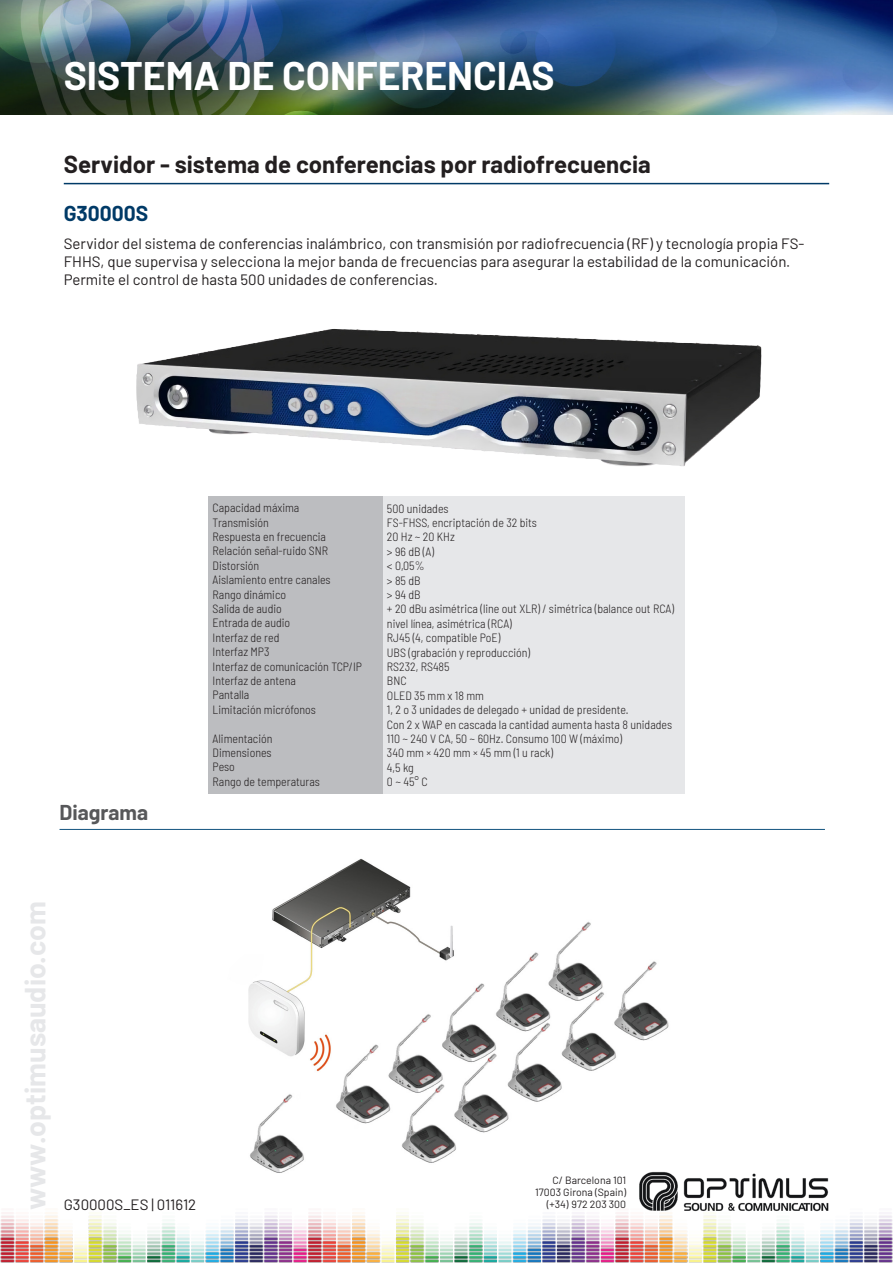
<style>
.page{position:relative;width:893px;height:1263px;background:#fff}
.page>*{position:absolute;margin:0;border:0;box-sizing:border-box;transform-origin:0 0}
.TITULAR1{font:700 39px "Barlow";color:#fff}
.INFOPIE{font:700 28.5px "Barlow";color:#e6e7e9}
.TITULAR2{font:700 24px "Barlow";color:#231f20}
.TUTULAR3{font:700 21px "Barlow";color:#57585a}
.MODELO{font:700 21px "Barlow";color:#003a67}
.DESCRIPCIÓN{font:15px/18px "Barlow";color:#231f20}
.INFOPIE-2{font:15px "Barlow";color:#231f20}
.TABLA{font:300 semi-condensed 12px "Barlow";color:#231f20}
.INFOPIE-3{font:10.5px "Barlow";color:#231f20}
</style>
<div class="page">
<img style="left:248px;top:858px;width:421px;height:315px">
<img style="left:0;top:0;width:893px;height:115px">
<img style="left:0;top:1212px;width:893px;height:51px">
<img style="left:638px;top:1170px;width:191px;height:42px">
<hr style="left:64px;top:183px;width:765px;height:1px;background:#003a67">
<div style="left:208px;top:496px;width:175px;height:297px;background:#bcbdc0"></div>
<div style="left:383px;top:496px;width:302px;height:297px;background:#e6e7e9"></div>
<img style="left:136px;top:329px;width:626px;height:137px">
<hr style="left:60px;top:829px;width:765px;height:1px;background:#12537f">
<p class="TITULAR1" style="left:64px;top:47px;width:493px">SISTEMA DE CONFERENCIAS</p>
<p class="TITULAR2" style="left:64px;top:146px;width:589px">Servidor - sistema de conferencias por radiofrecuencia</p>
<p class="MODELO" style="left:64px;top:198px;width:86px">G30000S</p>
<p class="DESCRIPCIÓN" style="left:64px;top:233px;width:742px">Servidor del sistema de conferencias inalámbrico, con transmisión por radiofrecuencia (RF) y tecnología propia FS-<br>FHHS, que supervisa y selecciona la mejor banda de frecuencias para asegurar la estabilidad de la comunicación.<br>Permite el control de hasta 500 unidades de conferencias.</p>
<p class="TUTULAR3" style="left:60px;top:797px;width:90px">Diagrama</p>
<p class="TABLA" style="left:213px;top:499px;width:88px">Capacidad máxima</p>
<p class="TABLA" style="left:213px;top:514px;width:58px">Transmisión</p>
<p class="TABLA" style="left:213px;top:528px;width:115px">Respuesta en frecuencia</p>
<p class="TABLA" style="left:213px;top:542px;width:117px">Relación señal-ruido SNR</p>
<p class="TABLA" style="left:213px;top:557px;width:48px">Distorsión</p>
<p class="TABLA" style="left:213px;top:571px;width:120px">Aislamiento entre canales</p>
<p class="TABLA" style="left:213px;top:586px;width:75px">Rango dinámico</p>
<p class="TABLA" style="left:213px;top:600px;width:71px">Salida de audio</p>
<p class="TABLA" style="left:213px;top:614px;width:79px">Entrada de audio</p>
<p class="TABLA" style="left:213px;top:629px;width:68px">Interfaz de red</p>
<p class="TABLA" style="left:213px;top:643px;width:58px">Interfaz MP3</p>
<p class="TABLA" style="left:213px;top:658px;width:151px">Interfaz de comunicación TCP/IP</p>
<p class="TABLA" style="left:213px;top:672px;width:85px">Interfaz de antena</p>
<p class="TABLA" style="left:213px;top:686px;width:38px">Pantalla</p>
<p class="TABLA" style="left:213px;top:701px;width:105px">Limitación micrófonos</p>
<p class="TABLA" style="left:213px;top:730px;width:61px">Alimentación</p>
<p class="TABLA" style="left:213px;top:744px;width:61px">Dimensiones</p>
<p class="TABLA" style="left:213px;top:758px;width:24px">Peso</p>
<p class="TABLA" style="left:213px;top:773px;width:109px">Rango de temperaturas</p>
<p class="TABLA" style="left:387px;top:500px;width:63px">500 unidades</p>
<p class="TABLA" style="left:387px;top:514px;width:152px">FS-FHSS, encriptación de 32 bits</p>
<p class="TABLA" style="left:387px;top:528px;width:69px">20 Hz ~ 20 KHz</p>
<p class="TABLA" style="left:387px;top:543px;width:49px">&gt; 96 dB (A)</p>
<p class="TABLA" style="left:387px;top:557px;width:39px">&lt; 0,05%</p>
<p class="TABLA" style="left:387px;top:572px;width:35px">&gt; 85 dB</p>
<p class="TABLA" style="left:387px;top:586px;width:35px">&gt; 94 dB</p>
<p class="TABLA" style="left:387px;top:600px;width:289px">+ 20 dBu asimétrica (line out XLR) / simétrica (balance out RCA)</p>
<p class="TABLA" style="left:387px;top:615px;width:126px">nivel línea, asimétrica (RCA)</p>
<p class="TABLA" style="left:387px;top:629px;width:115px">RJ45 (4, compatible PoE)</p>
<p class="TABLA" style="left:387px;top:644px;width:145px">UBS (grabación y reproducción)</p>
<p class="TABLA" style="left:387px;top:658px;width:64px">RS232, RS485</p>
<p class="TABLA" style="left:387px;top:672px;width:21px">BNC</p>
<p class="TABLA" style="left:387px;top:687px;width:99px">OLED 35 mm x 18 mm</p>
<p class="TABLA" style="left:387px;top:701px;width:243px">1, 2 o 3 unidades de delegado + unidad de presidente.</p>
<p class="TABLA" style="left:387px;top:716px;width:287px">Con 2 x WAP en cascada la cantidad aumenta hasta 8 unidades</p>
<p class="TABLA" style="left:387px;top:730px;width:237px">110 ~ 240 V CA, 50 ~ 60Hz. Consumo 100 W (máximo)</p>
<p class="TABLA" style="left:387px;top:744px;width:168px">340 mm × 420 mm × 45 mm (1 u rack)</p>
<p class="TABLA" style="left:387px;top:759px;width:28px">4,5 kg</p>
<p class="TABLA" style="left:387px;top:773px;width:42px">0 ~ 45° C</p>
<p class="INFOPIE" style="left:14px;top:1210px;width:310px;rotate:-90deg">www.optimusaudio.com</p>
<p class="INFOPIE-2" style="left:64px;top:1194px;width:134px">G30000S_ES | 011612</p>
<p class="INFOPIE-3" style="left:552px;top:1173px;width:75px">C/ Barcelona 101</p>
<p class="INFOPIE-3" style="left:535px;top:1185px;width:92px">17003 Girona (Spain)</p>
<p class="INFOPIE-3" style="left:547px;top:1197px;width:81px">(+34) 972 203 300</p>
</div>
